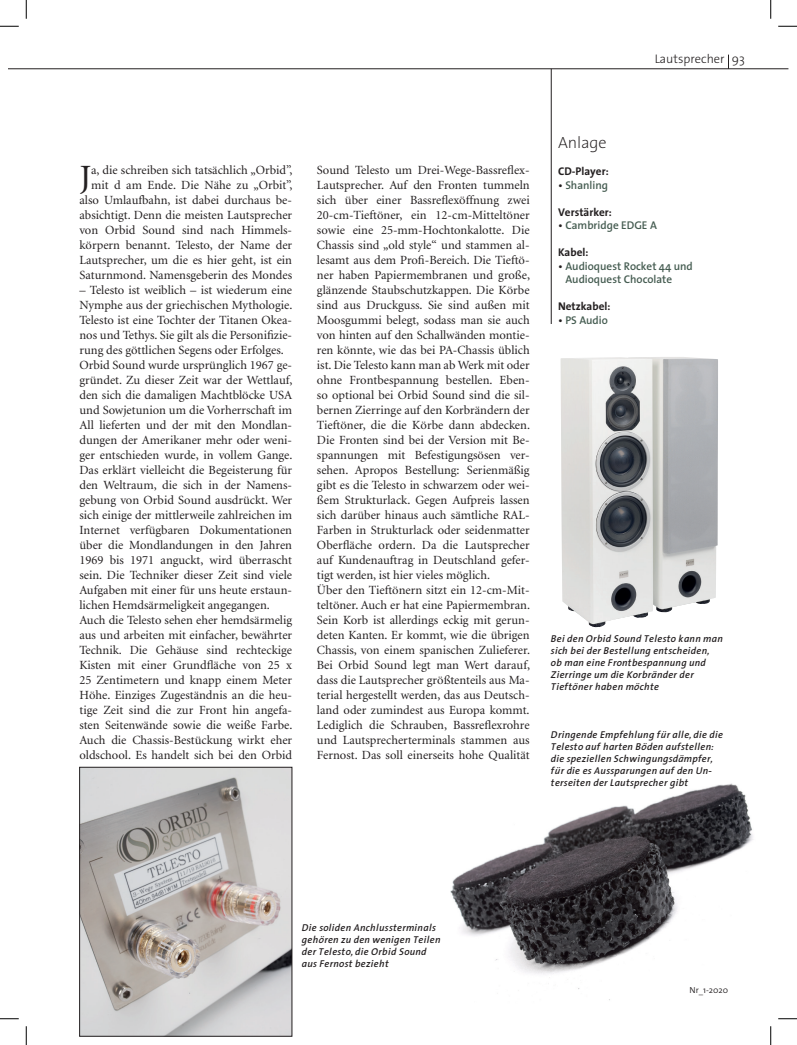
<style>
.page{position:relative;width:797px;height:1045px;background:#fff}
.page>*{position:absolute;margin:0;border:0;box-sizing:border-box;transform-origin:0 0}
.t1{font:35.62px "Minion";color:#231f20}
.t2{font:200 16.25px "Thesis Sans";color:#231f20}
.t3{font:12.5px/15px "Minion";color:#231f20}
.t4{font:300 12.5px "Thesis Sans";color:#231f20}
.t5{font:600 11.25px/13.5px "Thesis Sans";color:#455c51}
.t6{font:700 11.25px "Thesis Sans";color:#231f20}
.t7{font:italic 600 10px/12px "Thesis Sans";color:#231f20}
.t8{font:300 8.75px "Thesis Sans";color:#231f20}
.s1{color:#231f20}
</style>
<div class="page">
<img style="left:450px;top:783px;width:303px;height:217px">
<hr style="left:9px;top:68px;width:779px;height:1px;background:#231f20">
<svg style="left:728px;top:55px;width:1px;height:14px"></svg>
<hr style="left:551px;top:69px;width:1px;height:255px;background:#231f20">
<img style="left:81px;top:769px;width:209px;height:265px">
<div style="left:79px;top:767px;width:213px;height:269px;border:1px solid #231f20"></div>
<img style="left:560px;top:357px;width:158px;height:270px">
<svg style="left:0;top:25px;width:19px;height:2px"></svg>
<svg style="left:778px;top:25px;width:19px;height:2px"></svg>
<svg style="left:0;top:1018px;width:19px;height:1px"></svg>
<svg style="left:778px;top:1018px;width:19px;height:1px"></svg>
<svg style="left:25px;top:0;width:2px;height:19px"></svg>
<svg style="left:25px;top:1026px;width:2px;height:19px"></svg>
<svg style="left:770px;top:0;width:1px;height:19px"></svg>
<svg style="left:770px;top:1026px;width:1px;height:19px"></svg>
<p class="t4" style="left:654px;top:52px;width:92px">Lautsprecher 93</p>
<p class="t3" style="left:79px;top:163px;width:214px;text-align:right">a, die schreiben sich tatsächlich „Orbid”, mit d am Ende. Die Nähe zu „Orbit”, also Umlaufbahn, ist dabei durchaus be&shy;absichtigt. Denn die meisten Lautsprecher von Orbid Sound sind nach Himmels&shy;körpern benannt. Telesto, der Name der Lautsprecher, um die es hier geht, ist ein Saturnmond. Namensgeberin des Mondes</p>
<p class="t3" style="left:79px;top:283px;width:214px">– Telesto ist weiblich – ist wiederum eine Nymphe aus der griechischen Mythologie.<br>Telesto ist eine Tochter der Titanen Okea&shy;nos und Tethys. Sie gilt als die Personifizie&shy;rung des göttlichen Segens oder Erfolges.<br>Orbid Sound wurde ursprünglich 1967 ge&shy;gründet. Zu dieser Zeit war der Wettlauf, den sich die damaligen Machtblöcke USA und Sowjetunion um die Vorherrschaft im All lieferten und der mit den Mondlan&shy;dungen der Amerikaner mehr oder weni&shy;ger entschieden wurde, in vollem Gange.<br>Das erklärt vielleicht die Begeisterung für den Weltraum, die sich in der Namens&shy;gebung von Orbid Sound ausdrückt. Wer sich einige der mittlerweile zahlreichen im Internet verfügbaren Dokumentationen über die Mondlandungen in den Jahren 1969 bis 1971 anguckt, wird überrascht sein. Die Techniker dieser Zeit sind viele Aufgaben mit einer für uns heute erstaun&shy;lichen Hemdsärmeligkeit angegangen.<br>Auch die Telesto sehen eher hemdsärmelig aus und arbeiten mit einfacher, bewährter Technik. Die Gehäuse sind rechteckige Kisten mit einer Grundfläche von 25 x 25 Zentimetern und knapp einem Meter Höhe. Einziges Zugeständnis an die heu&shy;tige Zeit sind die zur Front hin angefa&shy;sten Seitenwände sowie die weiße Farbe.<br>Auch die Chassis-Bestückung wirkt eher oldschool. Es handelt sich bei den Orbid</p>
<h1 class="t1" style="left:79px;top:160px;width:13px">J</h1>
<p class="t3" style="left:317px;top:163px;width:214px">Sound Telesto um Drei-Wege-Bassreflex-Lautsprecher. Auf den Fronten tummeln sich über einer Bassreflexöffnung zwei 20-cm-Tieftöner, ein 12-cm-Mitteltöner sowie eine 25-mm-Hochtonkalotte. Die Chassis sind „old style“ und stammen al&shy;lesamt aus dem Profi-Bereich. Die Tieftö&shy;ner haben Papiermembranen und große, glänzende Staubschutzkappen. Die Körbe sind aus Druckguss. Sie sind außen mit Moosgummi belegt, sodass man sie auch von hinten auf den Schallwänden montie&shy;ren könnte, wie das bei PA-Chassis üblich ist. Die Telesto kann man ab Werk mit oder ohne Frontbespannung bestellen. Eben&shy;so optional bei Orbid Sound sind die sil&shy;bernen Zierringe auf den Korbrändern der Tieftöner, die die Körbe dann abdecken.<br>Die Fronten sind bei der Version mit Be&shy;spannungen mit Befestigungsösen ver&shy;sehen. Apropos Bestellung: Serienmäßig gibt es die Telesto in schwarzem oder wei&shy;ßem Strukturlack. Gegen Aufpreis lassen sich darüber hinaus auch sämtliche RAL-Farben in Strukturlack oder seidenmatter Oberfläche ordern. Da die Lautsprecher auf Kundenauftrag in Deutschland gefer&shy;tigt werden, ist hier vieles möglich.<br>Über den Tieftönern sitzt ein 12-cm-Mit&shy;teltöner. Auch er hat eine Papiermembran.<br>Sein Korb ist allerdings eckig mit gerun&shy;deten Kanten. Er kommt, wie die übrigen Chassis, von einem spanischen Zulieferer.<br>Bei Orbid Sound legt man Wert darauf, dass die Lautsprecher größtenteils aus Ma&shy;terial hergestellt werden, das aus Deutsch&shy;land oder zumindest aus Europa kommt.<br>Lediglich die Schrauben, Bassreflexrohre und Lautsprecherterminals stammen aus Fernost. Das soll einerseits hohe Qualität</p>
<h2 class="t2" style="left:558px;top:134px;width:50px">Anlage</h2>
<p class="t6" style="left:558px;top:165px;width:52px">CD-Player:</p>
<p class="t5" style="left:558px;top:179px;width:52px"><span class="s1">•</span> Shanling</p>
<p class="t6" style="left:558px;top:206px;width:55px">Verstärker:</p>
<p class="t5" style="left:558px;top:219px;width:100px"><span class="s1">•</span> Cambridge EDGE A</p>
<p class="t6" style="left:558px;top:246px;width:32px">Kabel:</p>
<p class="t5" style="left:565px;top:260px;width:129px;text-indent:-7px"><span class="s1">•</span> Audioquest Rocket 44 und<br>Audioquest Chocolate</p>
<p class="t6" style="left:558px;top:300px;width:54px">Netzkabel:</p>
<p class="t5" style="left:558px;top:314px;width:51px"><span class="s1">•</span> PS Audio</p>
<p class="t7" style="left:551px;top:632px;width:174px">Bei den Orbid Sound Telesto kann man sich bei der Bestellung entscheiden, ob man eine Frontbespannung und<br>Zierringe um die Korbränder der<br>Tieftöner haben möchte</p>
<p class="t7" style="left:551px;top:729px;width:174px">Dringende Empfehlung für alle, die die Telesto auf harten Böden aufstellen: die speziellen Schwingungsdämpfer, für die es Aussparungen auf den Un&shy;terseiten der Lautsprecher gibt</p>
<p class="t7" style="left:302px;top:922px;width:140px">Die soliden Anchlussterminals gehören zu den wenigen Teilen der Telesto, die Orbid Sound aus Fernost bezieht</p>
<p class="t8" style="left:689px;top:985px;width:40px">Nr_1-2020</p>
</div>
